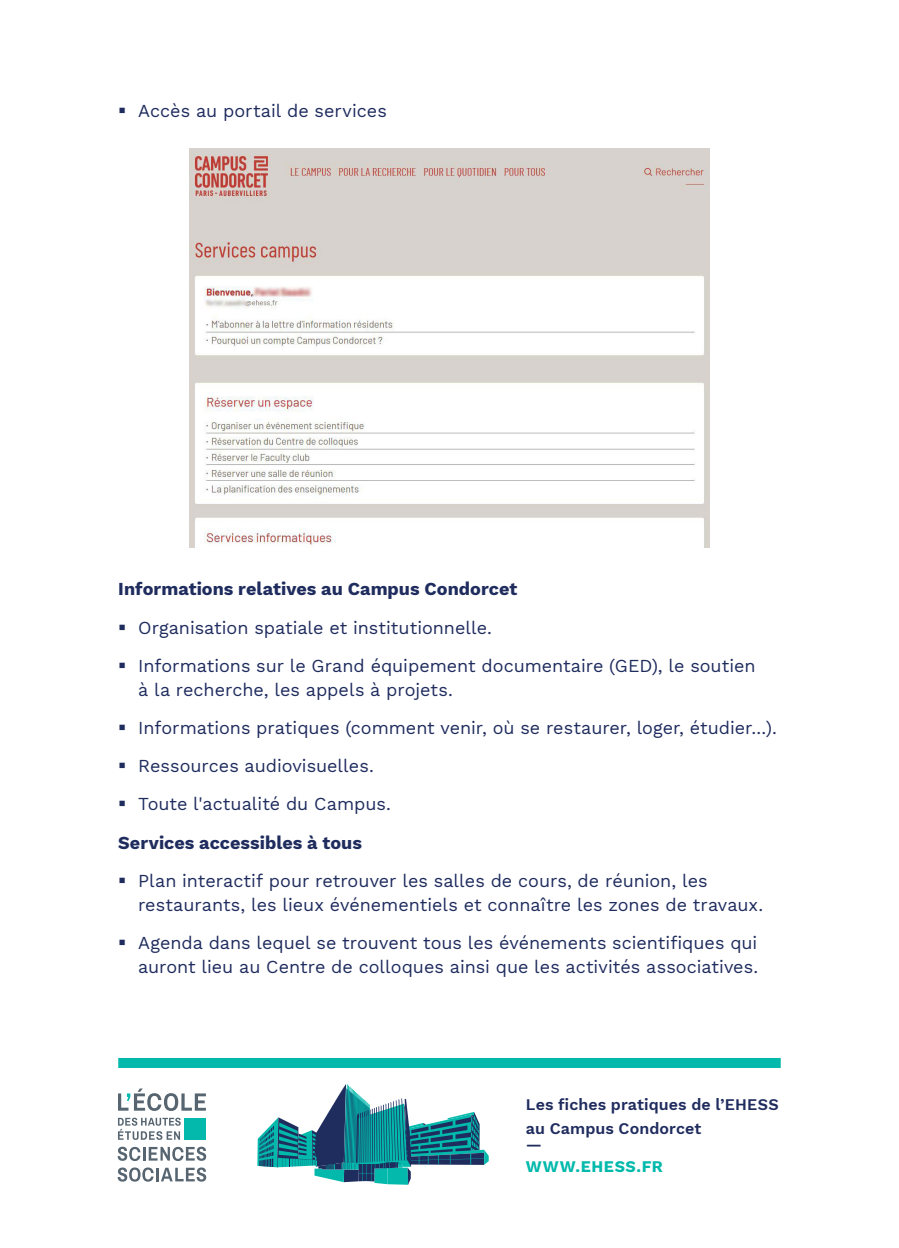
<style>
.page{position:relative;width:899px;height:1248px;background:#fff}
.page>*{position:absolute;margin:0;border:0;box-sizing:border-box;transform-origin:0 0}
.t1{font:18px/24px "Work Sans";color:#1f2c5e}
.CORPS_DE_TEXTE{font:700 18px "Work Sans";color:#1f2c5e}
.t2{font:600 16px/24px "Work Sans";letter-spacing:.005em;color:#1f2c5e}
.t3{font:700 16px "Work Sans";letter-spacing:.04em;color:#03b9ac}
</style>
<div class="page">
<div style="left:184px;top:1117px;width:22px;height:22px;background:#03b9ac"></div>
<svg style="left:118px;top:1117px;width:63px;height:22px"></svg>
<hr style="left:156px;top:1167px;width:3px;height:14px;background:#566570">
<svg style="left:161px;top:1167px;width:45px;height:14px"></svg>
<svg style="left:118px;top:1167px;width:36px;height:14px"></svg>
<svg style="left:118px;top:1146px;width:88px;height:14px"></svg>
<svg style="left:118px;top:1088px;width:88px;height:22px"></svg>
<div style="left:118px;top:1057px;width:662px;height:10px;background:#03b9ac"></div>
<svg style="left:257px;top:1084px;width:231px;height:100px"></svg>
<img style="left:190px;top:149px;width:519px;height:398px">
<p class="t1" style="left:138px;top:98px;width:250px">Accès au portail de services</p>
<p class="CORPS_DE_TEXTE" style="left:118px;top:575px;width:400px">Informations relatives au Campus Condorcet</p>
<p class="t1" style="left:138px;top:614px;width:355px">Organisation spatiale et institutionnelle.</p>
<p class="t1" style="left:138px;top:652px;width:619px">Informations sur le Grand équipement documentaire (GED), le soutien à la recherche, les appels à projets.</p>
<p class="t1" style="left:138px;top:715px;width:640px">Informations pratiques (comment venir, où se restaurer, loger, étudier...).</p>
<p class="t1" style="left:138px;top:753px;width:237px">Ressources audiovisuelles.</p>
<p class="t1" style="left:138px;top:791px;width:254px">Toute l'actualité du Campus.</p>
<p class="CORPS_DE_TEXTE" style="left:118px;top:828px;width:245px">Services accessibles à tous</p>
<p class="t1" style="left:138px;top:867px;width:626px">Plan interactif pour retrouver les salles de cours, de réunion, les restaurants, les lieux événementiels et connaître les zones de travaux.</p>
<p class="t1" style="left:138px;top:930px;width:621px">Agenda dans lequel se trouvent tous les événements scientifiques qui auront lieu au Centre de colloques ainsi que les activités associatives.</p>
<p class="t2" style="left:526px;top:1091px;width:254px">Les fiches pratiques de l’EHESS au Campus Condorcet</p>
<p class="t2" style="left:526px;top:1131px;width:18px">—</p>
<p class="t3" style="left:526px;top:1153px;width:138px">WWW.EHESS.FR</p>
</div>
